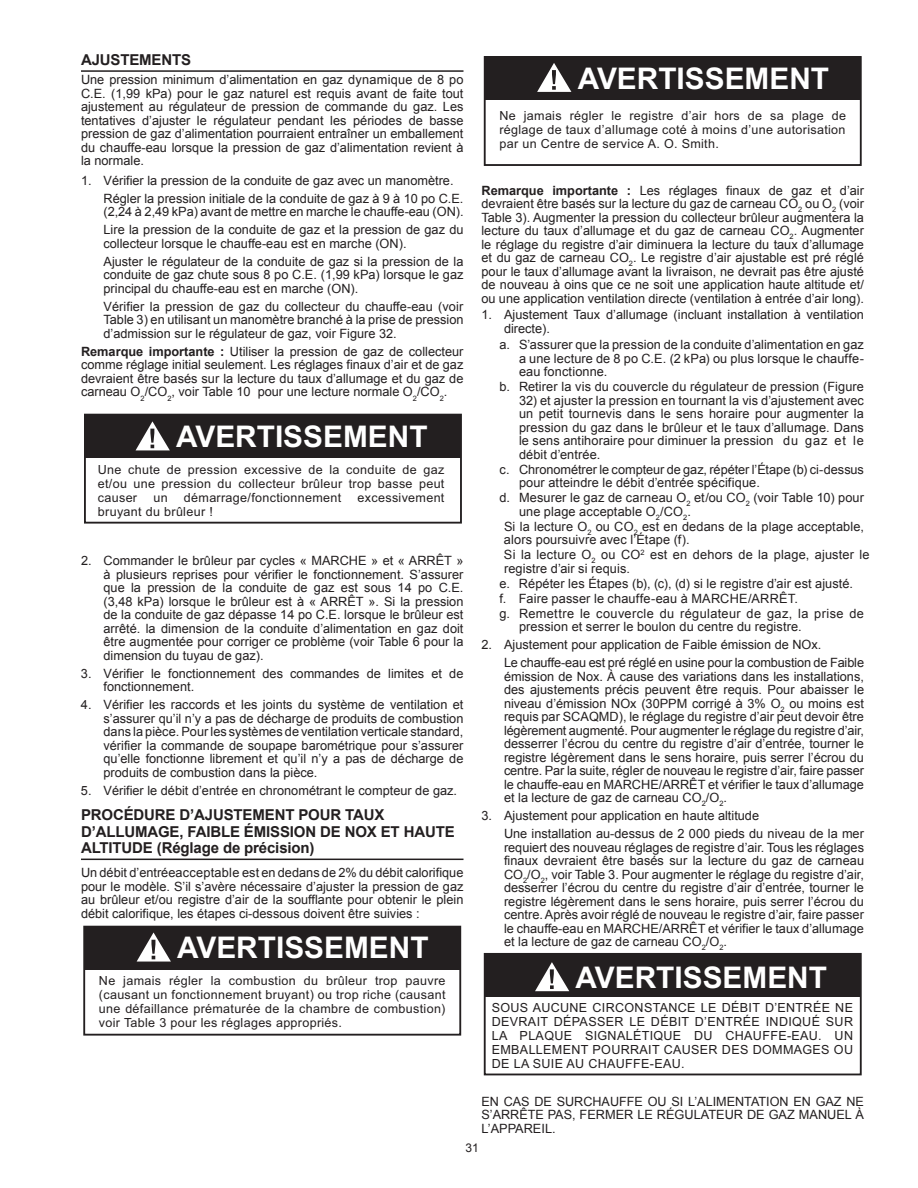
<style>
.page{position:relative;width:918px;height:1188px;background:#fff}
.page>*{position:absolute;margin:0;border:0;box-sizing:border-box;transform-origin:0 0}
.t1{font:700 29.85px "Arial";color:#fff}
.t2{font:700 15px/16.5px "Arial";letter-spacing:-.01em;color:#231f20}
.t3{font:12.75px/13.5px "Arial";color:#231f20}
.t4{font:12.6px/14.1px "Arial";letter-spacing:.025em;color:#231f20;text-align:justify}
.t5{font:12px "Arial";color:#231f20}
.s1{font-weight:700}
</style>
<div class="page">
<hr style="left:81px;top:70px;width:383px;height:2px;background:#231f20">
<hr style="left:81px;top:859px;width:383px;height:1px;background:#231f20">
<div style="left:85px;top:414px;width:376px;height:44px;background:#231f20"></div>
<div style="left:84px;top:414px;width:378px;height:110px;border:2px solid #231f20"></div>
<svg style="left:136px;top:421px;width:34px;height:29px"></svg>
<div style="left:84px;top:926px;width:376px;height:44px;background:#231f20"></div>
<div style="left:83px;top:926px;width:378px;height:110px;border:2px solid #231f20"></div>
<svg style="left:137px;top:932px;width:34px;height:30px"></svg>
<div style="left:484px;top:57px;width:377px;height:43px;background:#231f20"></div>
<div style="left:484px;top:56px;width:378px;height:110px;border:2px solid #231f20"></div>
<svg style="left:537px;top:63px;width:34px;height:29px"></svg>
<div style="left:484px;top:953px;width:377px;height:44px;background:#231f20"></div>
<div style="left:484px;top:953px;width:378px;height:122px;border:2px solid #231f20"></div>
<svg style="left:535px;top:962px;width:34px;height:29px"></svg>
<p class="t2" style="left:81px;top:52px;width:112px">AJUSTEMENTS</p>
<p class="t3" style="left:81px;top:73px;width:384px;text-align:justify">Une pression minimum d’alimentation en gaz dynamique de 8 po C.E. (1,99 kPa) pour le gaz naturel est requis avant de faite tout ajustement au régulateur de pression de commande du gaz. Les tentatives d’ajuster le régulateur pendant les périodes de basse pression de gaz d’alimentation pourraient entraîner un emballement du chauffe-eau lorsque la pression de gaz d’alimentation revient à la normale.</p>
<p class="t3" style="left:104px;top:172px;width:362px;line-height:18px;text-indent:-23px">1. Vérifier la pression de la conduite de gaz avec un manomètre.<br>Régler la pression initiale de la conduite de gaz à 9 à 10 po C.E.</p>
<p class="t3" style="left:104px;top:203px;width:362px;line-height:18px">(2,24 à 2,49 kPa) avant de mettre en marche le chauffe-eau (ON).<br>Lire la pression de la conduite de gaz et la pression de gaz du</p>
<p class="t3" style="left:104px;top:235px;width:361px;line-height:18px">collecteur lorsque le chauffe-eau est en marche (ON).<br>Ajuster le régulateur de la conduite de gaz si la pression de la</p>
<p class="t3" style="left:104px;top:268px;width:361px">conduite de gaz chute sous 8 po C.E. (1,99 kPa) lorsque le gaz principal du chauffe-eau est en marche (ON).</p>
<p class="t3" style="left:104px;top:300px;width:362px;text-align:justify">Vérifier la pression de gaz du collecteur du chauffe-eau (voir Table 3) en utilisant un manomètre branché à la prise de pression d’admission sur le régulateur de gaz, voir Figure 32.</p>
<p class="t3" style="left:81px;top:345px;width:384px;text-align:justify"><span class="s1">Remarque importante :</span> Utiliser la pression de gaz de collecteur comme réglage initial seulement. Les réglages finaux d’air et de gaz devraient être basés sur la lecture du taux d’allumage et du gaz de carneau O<sub>2</sub>/CO<sub>2</sub>, voir Table 10 pour une lecture normale O<sub>2</sub>/CO<sub>2</sub>.</p>
<h1 class="t1" style="left:176px;top:417px;width:253px">AVERTISSEMENT</h1>
<p class="t4" style="left:98px;top:462px;width:348px">Une chute de pression excessive de la conduite de gaz et/ou une pression du collecteur brûleur trop basse peut causer</p>
<p class="t4" style="left:153px;top:491px;width:16px">un</p>
<p class="t4" style="left:184px;top:491px;width:159px">démarrage/fonctionnement</p>
<p class="t4" style="left:358px;top:491px;width:88px">excessivement</p>
<p class="t4" style="left:98px;top:505px;width:116px">bruyant du brûleur !</p>
<p class="t3" style="left:104px;top:554px;width:362px;text-align:justify;text-indent:-23px">2. Commander le brûleur par cycles « MARCHE » et « ARRÊT » à plusieurs reprises pour vérifier le fonctionnement. S’assurer que la pression de la conduite de gaz est sous 14 po C.E. (3,48 kPa) lorsque le brûleur est à « ARRÊT ». Si la pression de la conduite de gaz dépasse 14 po C.E. lorsque le brûleur est arrêté. la dimension de la conduite d’alimentation en gaz doit être augmentée pour corriger ce problème (voir Table 6 pour la dimension du tuyau de gaz).</p>
<p class="t3" style="left:104px;top:667px;width:361px;text-indent:-23px">3. Vérifier le fonctionnement des commandes de limites et de fonctionnement.</p>
<p class="t3" style="left:104px;top:698px;width:362px;text-align:justify;text-indent:-23px">4. Vérifier les raccords et les joints du système de ventilation et s’assurer qu’il n’y a pas de décharge de produits de combustion dans la pièce. Pour les systèmes de ventilation verticale standard, vérifier la commande de soupape barométrique pour s’assurer qu’elle fonctionne librement et qu’il n’y a pas de décharge de produits de combustion dans la pièce.</p>
<p class="t3" style="left:81px;top:784px;width:378px">5. Vérifier le débit d’entrée en chronométrant le compteur de gaz.</p>
<p class="t2" style="left:81px;top:807px;width:375px">PROCÉDURE D’AJUSTEMENT POUR TAUX<br>D’ALLUMAGE, FAIBLE ÉMISSION DE NOX ET HAUTE<br>ALTITUDE (Réglage de précision)</p>
<p class="t3" style="left:81px;top:866px;width:384px;text-align:justify">Un débit d’entréeacceptable est en dedans de 2% du débit calorifique pour le modèle. S’il s’avère nécessaire d’ajuster la pression de gaz au brûleur et/ou registre d’air de la soufflante pour obtenir le plein débit calorifique, les étapes ci-dessous doivent être suivies :</p>
<h1 class="t1" style="left:177px;top:928px;width:253px">AVERTISSEMENT</h1>
<p class="t4" style="left:99px;top:974px;width:348px">Ne jamais régler la combustion du brûleur trop pauvre (causant un fonctionnement bruyant) ou trop riche (causant une défaillance prématurée de la chambre de combustion) voir Table 3 pour les réglages appropriés.</p>
<h1 class="t1" style="left:578px;top:59px;width:253px">AVERTISSEMENT</h1>
<p class="t4" style="left:499px;top:109px;width:348px">Ne jamais régler le registre d’air hors de sa plage de réglage de taux d’allumage coté à moins d’une autorisation par un Centre de service A. O. Smith.</p>
<p class="t3" style="left:482px;top:184px;width:384px;text-align:justify"><span class="s1">Remarque importante :</span> Les réglages finaux de gaz et d’air devraient être basés sur la lecture du gaz de carneau CO<sub>2</sub> ou O<sub>2</sub> (voir Table 3). Augmenter la pression du collecteur brûleur augmentera la lecture du taux d’allumage et du gaz de carneau CO<sub>2</sub>. Augmenter le réglage du registre d’air diminuera la lecture du taux d’allumage et du gaz de carneau CO<sub>2</sub>. Le registre d’air ajustable est pré réglé pour le taux d’allumage avant la livraison, ne devrait pas être ajusté de nouveau à oins que ce ne soit une application haute altitude et/ ou une application ventilation directe (ventilation à entrée d’air long).</p>
<p class="t3" style="left:504px;top:308px;width:361px;text-indent:-23px">1. Ajustement Taux d’allumage (incluant installation à ventilation directe).</p>
<p class="t3" style="left:519px;top:338px;width:347px;text-align:justify;text-indent:-19px">a. S’assurer que la pression de la conduite d’alimentation en gaz a une lecture de 8 po C.E. (2 kPa) ou plus lorsque le chauffe&shy;eau fonctionne.</p>
<p class="t3" style="left:500px;top:380px;width:366px">b. Retirer la vis du couvercle du régulateur de pression (Figure</p>
<p class="t3" style="left:519px;top:394px;width:347px;text-align:justify">32) et ajuster la pression en tournant la vis d’ajustement avec un petit tournevis dans le sens horaire pour augmenter la pression du gaz dans le brûleur et le taux d’allumage. Dans le sens antihoraire pour diminuer la pression du gaz et le débit d’entrée.</p>
<p class="t3" style="left:519px;top:463px;width:346px;text-indent:-20px">c. Chronométrer le compteur de gaz, répéter l’Étape (b) ci-dessus pour atteindre le débit d’entrée spécifique.</p>
<p class="t3" style="left:519px;top:491px;width:346px;text-indent:-19px">d. Mesurer le gaz de carneau O<sub>2</sub> et/ou CO<sub>2</sub> (voir Table 10) pour une plage acceptable O<sub>2</sub>/CO<sub>2</sub>.</p>
<p class="t3" style="left:504px;top:520px;width:362px">Si la lecture O<sub>2</sub> ou CO<sub>2</sub> est en dedans de la plage acceptable, alors poursuivre avec l’Étape (f).</p>
<p class="t3" style="left:504px;top:548px;width:367px">Si la lecture O<sub>2</sub> ou CO<sup>2</sup> est en dehors de la plage, ajuster le registre d’air si requis.</p>
<p class="t3" style="left:500px;top:576px;width:366px;line-height:15px">e. Répéter les Étapes (b), (c), (d) si le registre d’air est ajusté.<br>f. Faire passer le chauffe-eau à MARCHE/ARRÊT.<br>g. Remettre le couvercle du régulateur de gaz, la prise de</p>
<p class="t3" style="left:519px;top:620px;width:284px">pression et serrer le boulon du centre du registre.</p>
<p class="t3" style="left:504px;top:636px;width:362px;line-height:18px;text-indent:-23px">2. Ajustement pour application de Faible émission de NOx.<br>Le chauffe-eau est pré réglé en usine pour la combustion de Faible</p>
<p class="t3" style="left:504px;top:670px;width:362px;text-align:justify">émission de Nox. À cause des variations dans les installations, des ajustements précis peuvent être requis. Pour abaisser le niveau d’émission NOx (30PPM corrigé à 3% O<sub>2</sub> ou moins est requis par SCAQMD), le réglage du registre d’air peut devoir être légèrement augmenté. Pour augmenter le réglage du registre d’air, desserrer l’écrou du centre du registre d’air d’entrée, tourner le registre légèrement dans le sens horaire, puis serrer l’écrou du centre. Par la suite, régler de nouveau le registre d’air, faire passer le chauffe-eau en MARCHE/ARRÊT et vérifier le taux d’allumage et la lecture de gaz de carneau CO<sub>2</sub>/O<sub>2</sub>.</p>
<p class="t3" style="left:504px;top:807px;width:361px;line-height:18px;text-indent:-23px">3. Ajustement pour application en haute altitude<br>Une installation au-dessus de 2 000 pieds du niveau de la mer</p>
<p class="t3" style="left:504px;top:841px;width:362px;text-align:justify">requiert des nouveau réglages de registre d’air. Tous les réglages finaux devraient être basés sur la lecture du gaz de carneau CO<sub>2</sub>/O<sub>2</sub>, voir Table 3. Pour augmenter le réglage du registre d’air, desserrer l’écrou du centre du registre d’air d’entrée, tourner le registre légèrement dans le sens horaire, puis serrer l’écrou du centre. Après avoir réglé de nouveau le registre d’air, faire passer le chauffe-eau en MARCHE/ARRÊT et vérifier le taux d’allumage et la lecture de gaz de carneau CO<sub>2</sub>/O<sub>2</sub>.</p>
<h1 class="t1" style="left:576px;top:958px;width:253px">AVERTISSEMENT</h1>
<p class="t4" style="left:492px;top:1000px;width:363px">SOUS AUCUNE CIRCONSTANCE LE DÉBIT D’ENTRÉE NE DEVRAIT DÉPASSER LE DÉBIT D’ENTRÉE INDIQUÉ SUR LA PLAQUE SIGNALÉTIQUE DU CHAUFFE-EAU. UN EMBALLEMENT POURRAIT CAUSER DES DOMMAGES OU DE LA SUIE AU CHAUFFE-EAU.</p>
<p class="t3" style="left:482px;top:1095px;width:384px;text-align:justify">EN CAS DE SURCHAUFFE OU SI L’ALIMENTATION EN GAZ NE S’ARRÊTE PAS, FERMER LE RÉGULATEUR DE GAZ MANUEL À L’APPAREIL.</p>
<p class="t5" style="left:465px;top:1140px;width:15px">31</p>
</div>
